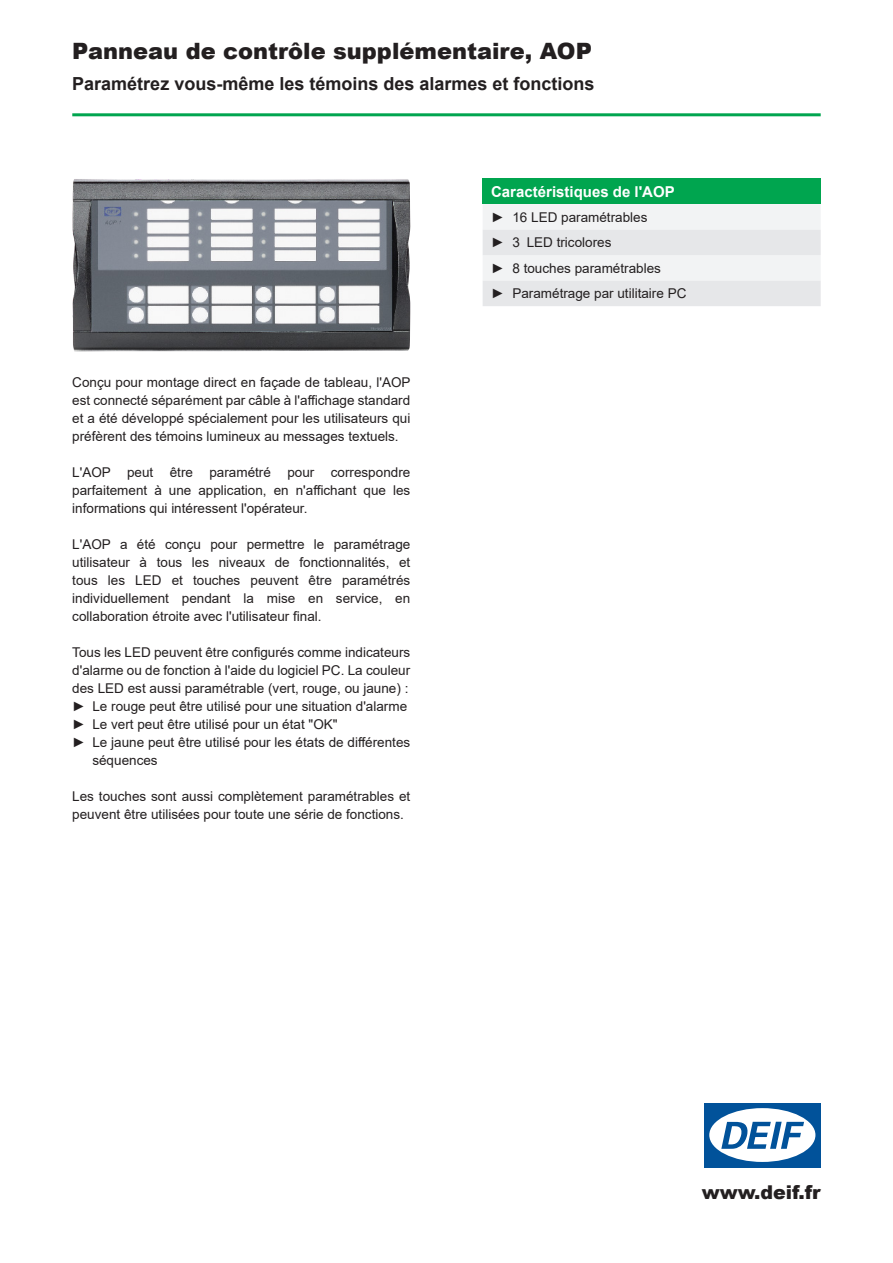
<style>
.page{position:relative;width:893px;height:1263px;background:#fff}
.page>*{position:absolute;margin:0;border:0;box-sizing:border-box;transform-origin:0 0}
.t1{font:900 22.5px "Arial";color:#231f20}
.t2{font:900 19.05px "Arial";color:#231f20}
.t3{font:700 18px "Arial";color:#231f20}
.t4{font:700 15px "Arial";color:#fff}
.t5{font:13.5px/18px "Arial";color:#231f20;text-align:justify}
</style>
<div class="page">
<hr style="left:72px;top:113px;width:749px;height:3px;background:#00a54f">
<img style="left:72px;top:179px;width:338px;height:172px">
<div style="left:483px;top:179px;width:338px;height:25px;background:#00a54f"></div>
<svg style="left:483px;top:204px;width:338px;height:102px"></svg>
<div style="left:704px;top:1103px;width:117px;height:64px;background:#01529a"></div>
<div style="left:709px;top:1108px;width:106px;height:54px;background:#fff;border-radius:50%"></div>
<svg style="left:721px;top:1122px;width:83px;height:27px"></svg>
<h1 class="t1" style="left:72px;top:34px;width:521px">Panneau de contrôle supplémentaire, AOP</h1>
<h3 class="t3" style="left:72px;top:71px;width:524px">Paramétrez vous-même les témoins des alarmes et fonctions</h3>
<p class="t5" style="left:72px;top:373px;width:340px">Conçu pour montage direct en façade de tableau, l'AOP est connecté séparément par câble à l'affichage standard et a été développé spécialement pour les utilisateurs qui préfèrent des témoins lumineux au messages textuels.</p>
<p class="t5" style="left:72px;top:463px;width:340px">L'AOP peut être paramétré pour correspondre parfaitement à une application, en n'affichant que les informations qui intéressent l'opérateur.</p>
<p class="t5" style="left:72px;top:535px;width:340px">L'AOP a été conçu pour permettre le paramétrage utilisateur à tous les niveaux de fonctionnalités, et tous les LED et touches peuvent être paramétrés individuellement pendant la mise en service, en collaboration étroite avec l'utilisateur final.</p>
<p class="t5" style="left:72px;top:643px;width:340px">Tous les LED peuvent être configurés comme indicateurs</p>
<p class="t5" style="left:72px;top:661px;width:339px">d'alarme ou de fonction à l'aide du logiciel PC. La couleur</p>
<p class="t5" style="left:72px;top:679px;width:338px">des LED est aussi paramétrable (vert, rouge, ou jaune) :</p>
<p class="t5" style="left:72px;top:697px;width:336px">► Le rouge peut être utilisé pour une situation d'alarme</p>
<p class="t5" style="left:72px;top:715px;width:267px">► Le vert peut être utilisé pour un état "OK"</p>
<p class="t5" style="left:72px;top:733px;width:340px">► Le jaune peut être utilisé pour les états de différentes</p>
<p class="t5" style="left:92px;top:751px;width:67px">séquences</p>
<p class="t5" style="left:72px;top:787px;width:340px">Les touches sont aussi complètement paramétrables et peuvent être utilisées pour toute une série de fonctions.</p>
<p class="t4" style="left:491px;top:181px;width:185px">Caractéristiques de l'AOP</p>
<p class="t5" style="left:491px;top:204px;width:197px;line-height:25.5px;text-align:left">► 16 LED paramétrables<br>► 3 LED tricolores<br>► 8 touches paramétrables<br>► Paramétrage par utilitaire PC</p>
<h2 class="t2" style="left:702px;top:1178px;width:120px">www.deif.fr</h2>
</div>
